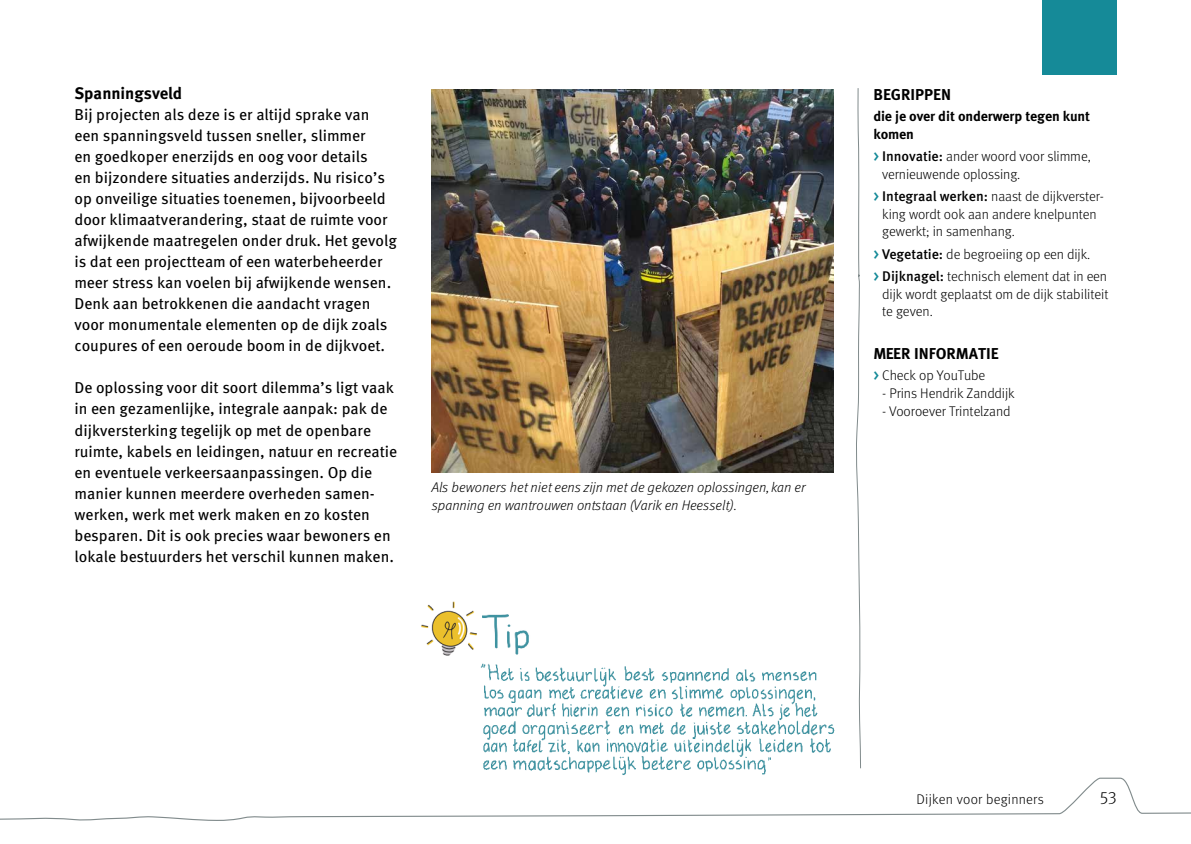
<style>
.page{position:relative;width:1191px;height:844px;background:#fff}
.page>*{position:absolute;margin:0;border:0;box-sizing:border-box;transform-origin:0 0}
.t1{font:300 17.5px "FF Meta Pro";color:#000}
.t2{font:700 16.62px "FF Meta Pro";color:#000}
.t3{font:15.75px/21px "FF Meta Pro";color:#000}
.t4{font:700 15.75px "FF Meta Pro";color:#000}
.t5{font:300 14px/17.5px "FF Meta Pro";letter-spacing:-.005em;color:#000}
.t6{font:italic 300 14px/17.5px "FF Meta Pro";color:#000}
.t7{font:700 14px/17.5px "FF Meta Pro";letter-spacing:-.01em;color:#000}
.t8{font:300 14px "FF Meta Pro";letter-spacing:.015em;color:#000}
.s1{font-weight:500;font-size:14.88px;color:#158a98}
.s2{font-weight:500}
</style>
<div class="page">
<svg style="left:856px;top:88px;width:5px;height:681px"></svg>
<div style="left:1042px;top:0;width:74px;height:74px;background:#158a98"></div>
<img style="left:480px;top:663px;width:355px;height:112px">
<img style="left:432px;top:89px;width:401px;height:383px">
<img style="left:482px;top:614px;width:47px;height:41px">
<img style="left:421px;top:601px;width:56px;height:55px">
<svg style="left:0;top:777px;width:1191px;height:44px"></svg>
<p class="t2" style="left:74px;top:80px;width:109px">Spanningsveld</p>
<p class="t3" style="left:74px;top:103px;width:324px">Bij projecten als deze is er altijd sprake van een spanningsveld tussen sneller, slimmer<br>en goedkoper enerzijds en oog voor details<br>en bijzondere situaties anderzijds. Nu risico’s op onveilige situaties toenemen, bijvoorbeeld door klimaatverandering, staat de ruimte voor afwijkende maatregelen onder druk. Het gevolg is dat een projectteam of een waterbeheerder meer stress kan voelen bij afwijkende wensen.<br>Denk aan betrokkenen die aandacht vragen voor monumentale elementen op de dijk zoals coupures of een oeroude boom in de dijkvoet.</p>
<p class="t3" style="left:74px;top:376px;width:324px">De oplossing voor dit soort dilemma’s ligt vaak in een gezamenlijke, integrale aanpak: pak de dijkversterking tegelijk op met de openbare ruimte, kabels en leidingen, natuur en recreatie en eventuele verkeersaanpassingen. Op die manier kunnen meerdere overheden samen&shy;werken, werk met werk maken en zo kosten besparen. Dit is ook precies waar bewoners en lokale bestuurders het verschil kunnen maken.</p>
<p class="t6" style="left:432px;top:477px;width:375px">Als bewoners het niet eens zijn met de gekozen oplossingen, kan er spanning en wantrouwen ontstaan (Varik en Heesselt).</p>
<p class="t4" style="left:873px;top:82px;width:79px">BEGRIPPEN</p>
<p class="t7" style="left:873px;top:107px;width:218px">die je over dit onderwerp tegen kunt komen</p>
<p class="t5" style="left:882px;top:147px;width:210px;text-indent:-9px"><span class="s1">&gt;</span> <span class="s2">Innovatie:</span> ander woord voor slimme, vernieuwende oplossing.</p>
<p class="t5" style="left:882px;top:187px;width:223px;text-indent:-9px"><span class="s1">&gt;</span> <span class="s2">Integraal werken:</span> naast de dijkverster&shy;king wordt ook aan andere knelpunten gewerkt; in samenhang.</p>
<p class="t5" style="left:873px;top:242px;width:235px;line-height:22.4px"><span class="s1">&gt;</span> <span class="s2">Vegetatie:</span> de begroeiing op een dijk.<br><span class="s1">&gt;</span> <span class="s2">Dijknagel:</span> technisch element dat in een</p>
<p class="t5" style="left:882px;top:284px;width:228px">dijk wordt geplaatst om de dijk stabiliteit te geven.</p>
<p class="t4" style="left:873px;top:341px;width:127px">MEER INFORMATIE</p>
<p class="t5" style="left:873px;top:366px;width:114px"><span class="s1">&gt;</span> Check op YouTube</p>
<p class="t5" style="left:882px;top:383px;width:134px">- Prins Hendrik Zanddijk</p>
<p class="t5" style="left:882px;top:401px;width:130px">- Vooroever Trintelzand</p>
<p class="t8" style="left:916px;top:788px;width:129px">Dijken voor beginners</p>
<p class="t1" style="left:1100px;top:781px;width:18px">53</p>
</div>
